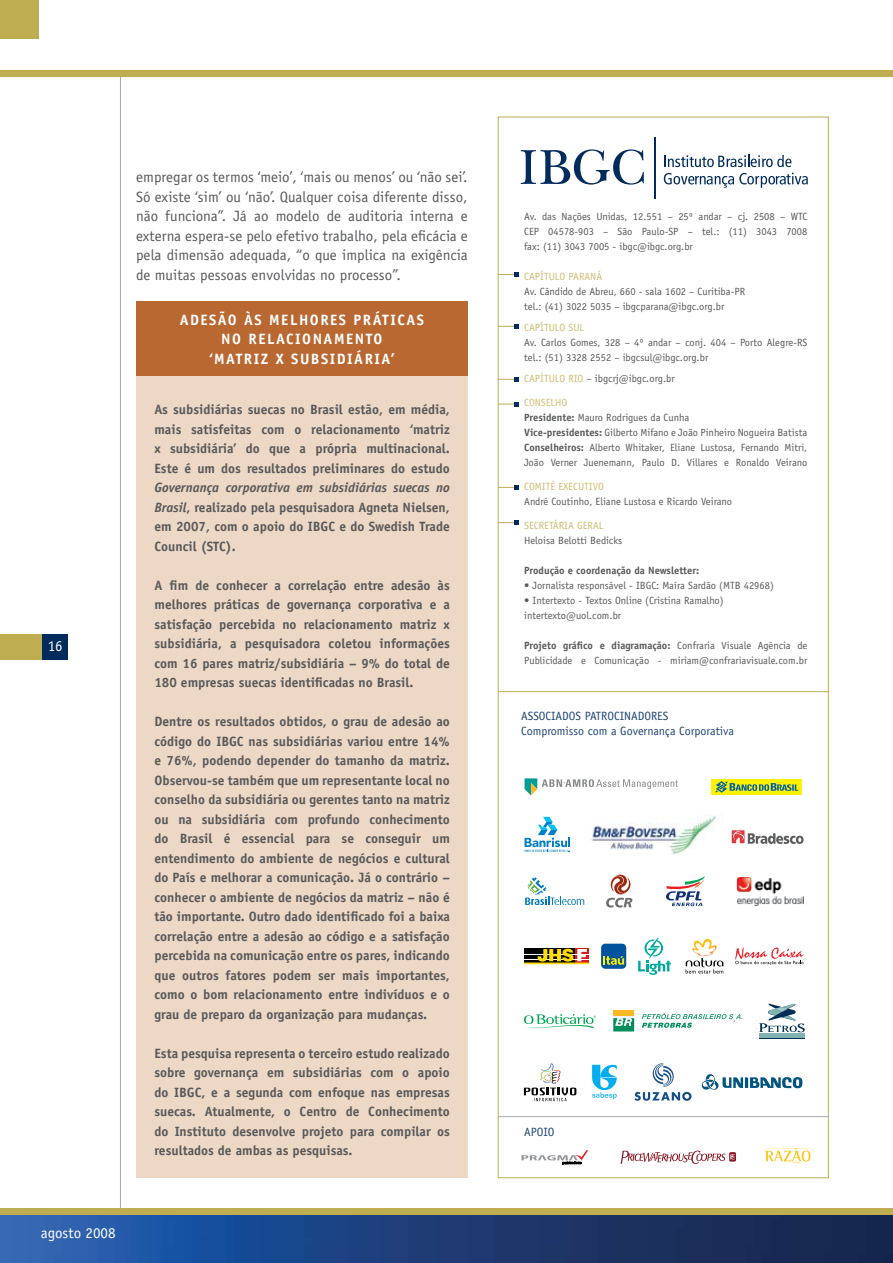
<style>
.page{position:relative;width:893px;height:1263px;background:#fff}
.page>*{position:absolute;margin:0;border:0;box-sizing:border-box;transform-origin:0 0}
.t1{font:15px/19.5px "Officina Sans Std";letter-spacing:.005em;color:#58595b;text-align:justify}
.t2{font:700 15px/19.5px "Officina Sans Std";letter-spacing:.1em;color:#fff}
.t3{font:15px "Officina Sans Std";color:#fff}
.t4{font:700 13.5px/19.5px "Officina Sans Std";color:#58595b;text-align:justify}
.t5{font:12px/14.4px "Officina Sans Std";color:#1e4574}
.t6{font:10.5px/15px "Officina Sans Std";color:#58595b}
.t7{font:10.5px "Officina Sans Std";color:#cdbd70}
.t8{font:700 10.5px "Officina Sans Std";color:#58595b}
.s1{font-style:italic}
.s2{color:#cdbd70}
.s3{font-weight:700}
</style>
<div class="page">
<hr style="left:120px;top:72px;width:1px;height:1148px;background:#a7a9ac">
<img style="left:0;top:1215px;width:893px;height:48px">
<div style="left:0;top:634px;width:43px;height:25px;background:#bfad52"></div>
<div style="left:42px;top:634px;width:25px;height:25px;background:#002b5c"></div>
<div style="left:0;top:0;width:38px;height:38px;background:#bfad52"></div>
<div style="left:0;top:70px;width:893px;height:6px;background:#bfad52"></div>
<div style="left:0;top:1209px;width:893px;height:6px;background:#bfad52"></div>
<div style="left:136px;top:358px;width:332px;height:820px;background:#edd8c6"></div>
<svg style="left:621px;top:1150px;width:115px;height:14px"></svg>
<svg style="left:765px;top:1148px;width:45px;height:15px"></svg>
<hr style="left:498px;top:691px;width:331px;height:1px;background:#bfad52">
<hr style="left:498px;top:1116px;width:331px;height:1px;background:#a7a9ac">
<svg style="left:521px;top:149px;width:123px;height:36px"></svg>
<svg style="left:664px;top:155px;width:127px;height:12px"></svg>
<svg style="left:664px;top:173px;width:144px;height:15px"></svg>
<hr style="left:654px;top:137px;width:2px;height:62px;background:#002b5c">
<svg style="left:498px;top:272px;width:21px;height:4px"></svg>
<svg style="left:498px;top:324px;width:21px;height:4px"></svg>
<svg style="left:498px;top:402px;width:21px;height:4px"></svg>
<svg style="left:498px;top:485px;width:21px;height:4px"></svg>
<svg style="left:498px;top:377px;width:21px;height:4px"></svg>
<svg style="left:498px;top:521px;width:21px;height:4px"></svg>
<svg style="left:521px;top:1150px;width:67px;height:14px"></svg>
<svg style="left:525px;top:778px;width:153px;height:17px"></svg>
<div style="left:711px;top:779px;width:91px;height:16px;background:#fff200"></div>
<svg style="left:716px;top:781px;width:82px;height:12px"></svg>
<svg style="left:666px;top:876px;width:39px;height:30px"></svg>
<div style="left:601px;top:944px;width:25px;height:25px;background:#00549e;border-radius:4px"></div>
<svg style="left:603px;top:956px;width:21px;height:9px"></svg>
<svg style="left:731px;top:830px;width:73px;height:14px"></svg>
<svg style="left:525px;top:877px;width:59px;height:28px"></svg>
<svg style="left:686px;top:939px;width:37px;height:34px"></svg>
<svg style="left:613px;top:1015px;width:21px;height:3px"></svg>
<svg style="left:613px;top:1018px;width:21px;height:13px"></svg>
<div style="left:613px;top:1010px;width:21px;height:5px;background:#fdb824"></div>
<svg style="left:642px;top:1013px;width:100px;height:15px"></svg>
<div style="left:759px;top:1033px;width:46px;height:5px;background:#81b3b0"></div>
<svg style="left:759px;top:1003px;width:46px;height:29px"></svg>
<svg style="left:592px;top:1065px;width:25px;height:34px"></svg>
<svg style="left:735px;top:947px;width:69px;height:18px"></svg>
<svg style="left:635px;top:1063px;width:56px;height:38px"></svg>
<svg style="left:702px;top:1074px;width:100px;height:16px"></svg>
<svg style="left:524px;top:948px;width:65px;height:16px"></svg>
<svg style="left:524px;top:1014px;width:72px;height:14px"></svg>
<svg style="left:606px;top:875px;width:26px;height:32px"></svg>
<svg style="left:638px;top:937px;width:33px;height:38px"></svg>
<svg style="left:524px;top:1063px;width:52px;height:38px"></svg>
<svg style="left:525px;top:817px;width:45px;height:35px"></svg>
<img style="left:737px;top:877px;width:66px;height:28px">
<img style="left:591px;top:814px;width:132px;height:40px">
<div style="left:136px;top:301px;width:332px;height:75px;background:#ba6831"></div>
<p class="t3" style="left:48px;top:637px;width:16px">16</p>
<p class="t1" style="left:136px;top:168px;width:333px">empregar os termos ‘meio’, ‘mais ou menos’ ou ‘não sei’.<br>Só existe ‘sim’ ou ‘não’. Qualquer coisa diferente disso, não funciona”. Já ao modelo de auditoria interna e externa espera-se pelo efetivo trabalho, pela eficácia e pela dimensão adequada, “o que implica na exigência de muitas pessoas envolvidas no processo”.</p>
<p class="t2" style="left:180px;top:310px;width:20px">Ades</p>
<p class="t2" style="left:218px;top:310px;width:182px">ão às melhores práticas no relacionamen</p>
<p class="t2" style="left:366px;top:329px;width:17px">to</p>
<p class="t2" style="left:209px;top:349px;width:111px">‘matriz x subsidi</p>
<p class="t2" style="left:354px;top:349px;width:42px">ária’</p>
<p class="t4" style="left:154px;top:400px;width:297px">As subsidiárias suecas no Brasil estão, em média, mais satisfeitas com o relacionamento ‘matriz x subsidiária’ do que a própria multinacional.<br>Este é um dos resultados preliminares do estudo</p>
<p class="t4" style="left:154px;top:478px;width:297px"><span class="s1">Governança corporativa em subsidiárias suecas no Brasil</span>, realizado pela pesquisadora Agneta Nielsen, em 2007, com o apoio do IBGC e do Swedish Trade Council (STC).</p>
<p class="t4" style="left:154px;top:575px;width:297px">A fim de conhecer a correlação entre adesão às melhores práticas de governança corporativa e a satisfação percebida no relacionamento matriz x subsidiária, a pesquisadora coletou informações com 16 pares matriz/subsidiária – 9% do total de 180 empresas suecas identificadas no Brasil.</p>
<p class="t4" style="left:154px;top:712px;width:297px">Dentre os resultados obtidos, o grau de adesão ao código do IBGC nas subsidiárias variou entre 14% e 76%, podendo depender do tamanho da matriz.<br>Observou-se também que um representante local no conselho da subsidiária ou gerentes tanto na matriz ou na subsidiária com profundo conhecimento do Brasil é essencial para se conseguir um entendimento do ambiente de negócios e cultural do País e melhorar a comunicação. Já o contrário – conhecer o ambiente de negócios da matriz – não é tão importante. Outro dado identificado foi a baixa correlação entre a adesão ao código e a satisfação percebida na comunicação entre os pares, indicando que outros fatores podem ser mais importantes, como o bom relacionamento entre indivíduos e o grau de preparo da organização para mudanças.</p>
<p class="t4" style="left:154px;top:1043px;width:297px">Esta pesquisa representa o terceiro estudo realizado sobre governança em subsidiárias com o apoio do IBGC, e a segunda com enfoque nas empresas suecas. Atualmente, o Centro de Conhecimento do Instituto desenvolve projeto para compilar os resultados de ambas as pesquisas.</p>
<p class="t3" style="left:41px;top:1224px;width:76px">agosto 2008</p>
<p class="t6" style="left:524px;top:209px;width:285px;text-align:justify">Av. das Nações Unidas, 12.551 – 25º andar – cj. 2508 – WTC CEP 04578-903 – São Paulo-SP – tel.: (11) 3043 7008 fax: (11) 3043 7005 - ibgc@ibgc.org.br</p>
<p class="t7" style="left:524px;top:271px;width:79px">CAPÍTULO PARANÁ</p>
<p class="t6" style="left:524px;top:284px;width:222px">Av. Cândido de Abreu, 660 - sala 1602 – Curitiba-PR tel.: (41) 3022 5035 – ibgcparana@ibgc.org.br</p>
<p class="t7" style="left:524px;top:322px;width:62px">CAPÍTULO SUL</p>
<p class="t6" style="left:524px;top:335px;width:285px">Av. Carlos Gomes, 328 – 4º andar – conj. 404 – Porto Alegre-RS tel.: (51) 3328 2552 – ibgcsul@ibgc.org.br</p>
<p class="t6" style="left:524px;top:371px;width:152px"><span class="s2">CAPÍTULO RIO</span> – ibgcrj@ibgc.org.br</p>
<p class="t6" style="left:524px;top:395px;width:285px"><span class="s2">CONSELHO<br></span><span class="s3">Presidente:</span> Mauro Rodrigues da Cunha<br><span class="s3">Vice-presidentes:</span> Gilberto Mifano e João Pinheiro Nogueira Batista <span class="s3">Conselheiros:</span> Alberto Whitaker, Eliane Lustosa, Fernando Mitri, João Verner Juenemann, Paulo D. Villares e Ronaldo Veirano</p>
<p class="t7" style="left:524px;top:481px;width:81px">COMITÊ EXECUTIVO</p>
<p class="t6" style="left:524px;top:494px;width:209px">André Coutinho, Eliane Lustosa e Ricardo Veirano</p>
<p class="t7" style="left:524px;top:520px;width:11px">Secretária</p>
<p class="t7" style="left:577px;top:520px;width:7px">geral</p>
<p class="t6" style="left:524px;top:533px;width:100px">Heloisa Belotti Bedicks</p>
<p class="t8" style="left:524px;top:564px;width:177px">Produção e coordenação da Newsletter:</p>
<p class="t6" style="left:524px;top:578px;width:251px">• Jornalista responsável - IBGC: Maíra Sardão (MTB 42968)</p>
<p class="t6" style="left:524px;top:593px;width:201px">• Intertexto - Textos Online (Cristina Ramalho) intertexto@uol.com.br</p>
<p class="t6" style="left:524px;top:638px;width:285px"><span class="s3">Projeto gráfico e diagramação:</span> Confraria Visuale Agência de<br>Publicidade e Comunicação - miriam@confrariavisuale.com.br</p>
<p class="t5" style="left:521px;top:709px;width:214px">ASSOCIADOS PATROCINADORES<br>Compromisso com a Governança Corporativa</p>
<p class="t5" style="left:524px;top:1125px;width:32px">APOIO</p>
</div>
